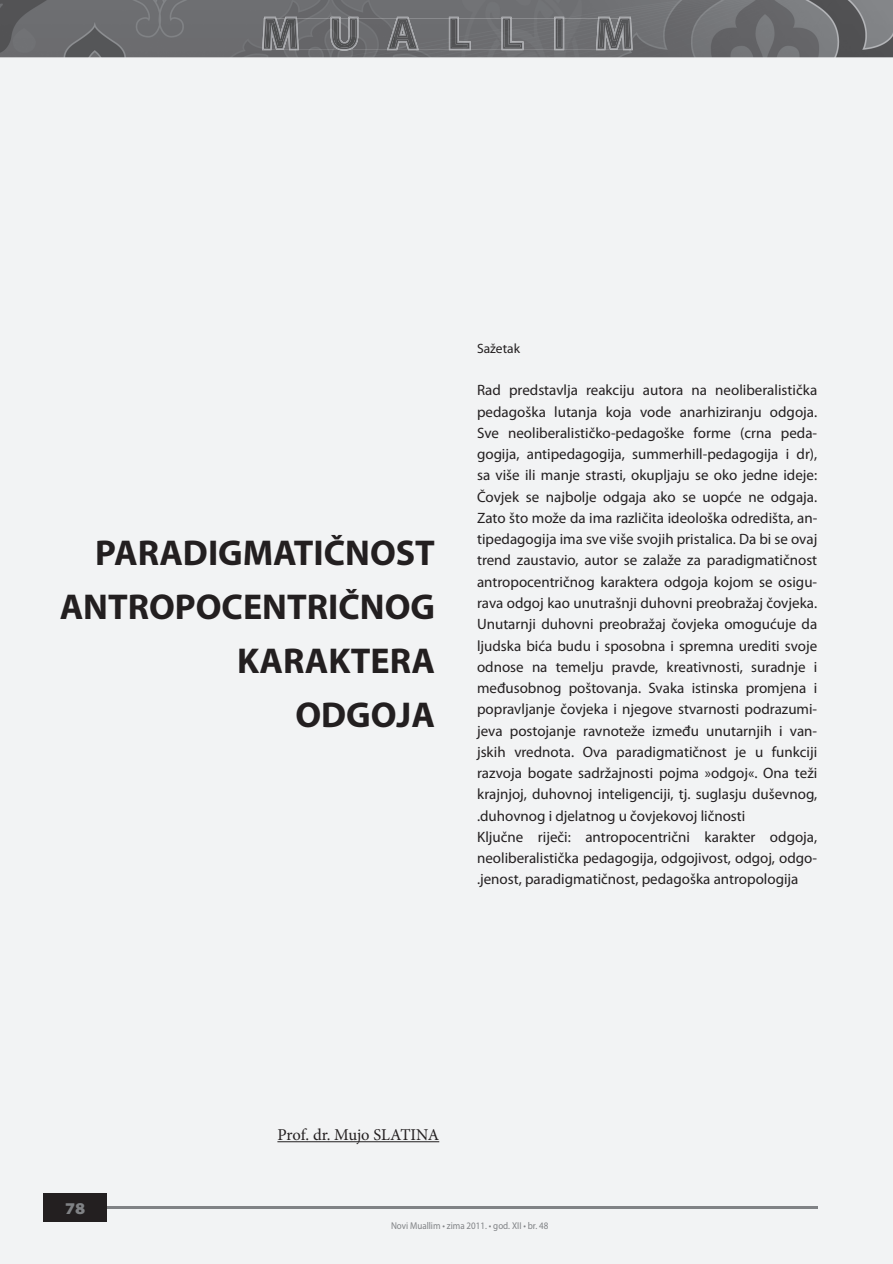
<style>
.page{position:relative;width:893px;height:1264px;background:#fff}
.page>*{position:absolute;margin:0;border:0;box-sizing:border-box;transform-origin:0 0}
.t1{font:700 36px/54px "Myriad Pro";color:#231f20;text-align:right}
.t2{font:16.5px "Minion Pro";letter-spacing:-.01em;color:#231f20}
.t3{font:900 semi-expanded 16.5px "Myriad Pro";color:#808285}
.t4{font:15px/21.3px "Myriad Pro";color:#231f20}
.t5{font:13.5px "Myriad Pro";color:#231f20}
.t6{font:9.9px "Myriad Pro";color:#808285;scale:.91 1}
</style>
<div class="page">
<div style="left:0;top:0;width:893px;height:1263px;background:#f2f3f4"></div>
<img style="left:0;top:0;width:893px;height:57px">
<img style="left:262px;top:17px;width:371px;height:34px">
<img style="left:264px;top:18px;width:367px;height:31px">
<hr style="left:107px;top:1206px;width:710px;height:2px;background:#808285">
<div style="left:43px;top:1193px;width:64px;height:28px;background:#231f20"></div>
<hr style="left:277px;top:1141px;width:162px;height:1px;background:#231f20">
<h1 class="t1" style="left:60px;top:525px;width:377px">PARADIGMATIČNOST<br>ANTROPOCENTRIČNOG<br>KARAKTERA<br>ODGOJA</h1>
<p class="t5" style="left:477px;top:340px;width:44px">Sažetak</p>
<p class="t4" style="left:477px;top:379px;width:342px">Rad predstavlja reakciju autora na neoliberalistička pedagoška lutanja koja vode anarhiziranju odgoja.<br>Sve neoliberalističko-pedagoške forme (crna peda&shy;gogija, antipedagogija, summerhill-pedagogija i dr), sa više ili manje strasti, okupljaju se oko jedne ideje:<br>Čovjek se najbolje odgaja ako se uopće ne odgaja.<br>Zato što može da ima različita ideološka odredišta, an&shy;tipedagogija ima sve više svojih pristalica. Da bi se ovaj trend zaustavio, autor se zalaže za paradigmatičnost antropocentričnog karaktera odgoja kojom se osigu&shy;rava odgoj kao unutrašnji duhovni preobražaj čovjeka.<br>Unutarnji duhovni preobražaj čovjeka omogućuje da ljudska bića budu i sposobna i spremna urediti svoje odnose na temelju pravde, kreativnosti, suradnje i međusobnog poštovanja. Svaka istinska promjena i popravljanje čovjeka i njegove stvarnosti podrazumi&shy;jeva postojanje ravnoteže između unutarnjih i van&shy;jskih vrednota. Ova paradigmatičnost je u funkciji razvoja bogate sadržajnosti pojma »odgoj«. Ona teži krajnjoj, duhovnoj inteligenciji, tj. suglasju duševnog, .duhovnog i djelatnog u čovjekovoj ličnosti<br>Ključne riječi: antropocentrični karakter odgoja, neoliberalistička pedagogija, odgojivost, odgoj, odgo-.jenost, paradigmatičnost, pedagoška antropologija</p>
<p class="t3" style="left:65px;top:1198px;width:22px">78</p>
<p class="t2" style="left:277px;top:1123px;width:163px">Prof. dr. Mujo SLATINA</p>
<p class="t6" style="left:391px;top:1219px;width:174px">Novi Muallim • zima 2011. • god. XII • br. 48</p>
</div>
